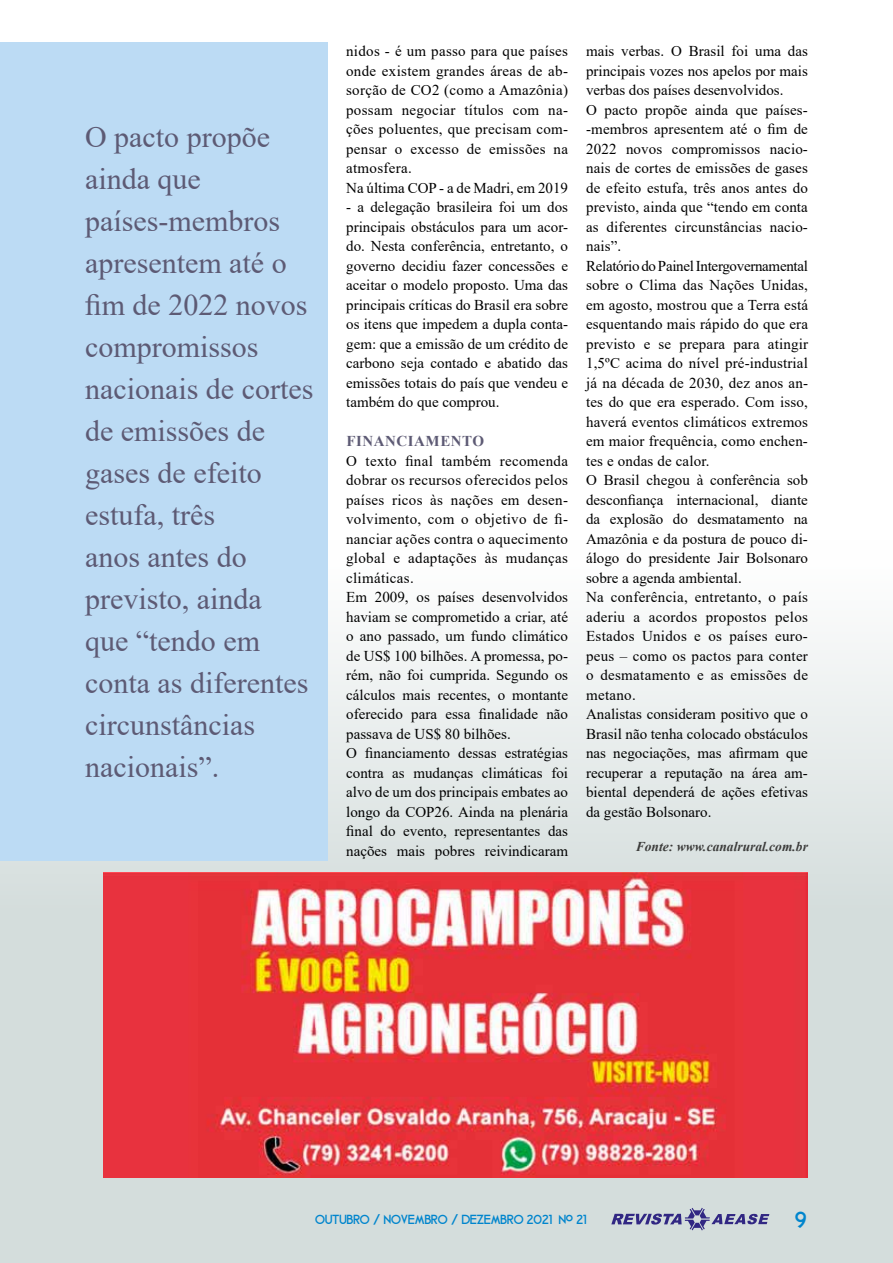
<style>
.page{position:relative;width:893px;height:1263px;background:#fff}
.page>*{position:absolute;margin:0;border:0;box-sizing:border-box;transform-origin:0 0}
.t1{font:30px/42px "Times New Roman";color:#5d5a74}
.t2{font:24px "Blissful Thinking";color:#0085cd}
.t3{font:15px/19.5px "Times New Roman";letter-spacing:.01em;color:#000}
.t4{font:700 15px "Times New Roman";letter-spacing:.035em;color:#5d5a74}
.t5{font:13.5px "Blissful Thinking";color:#0085cd}
.t6{font:italic 700 13.5px "Times New Roman";color:#3c3c3b}
</style>
<div class="page">
<div style="left:0;top:540px;width:893px;height:723px;background:linear-gradient(to bottom,#f6f7f7,#c9d4d3)"></div>
<hr style="left:0;top:540px;width:1px;height:723px;background:#d4dddc">
<svg style="left:611px;top:1208px;width:158px;height:22px;background:#a5a9c2"></svg>
<div style="left:0;top:43px;width:328px;height:818px;background:#bcdbf4"></div>
<img style="left:103px;top:873px;width:704px;height:305px">
<p class="t1" style="left:85px;top:115px;width:230px">O pacto propõe ainda que países-membros apresentem até o fim de 2022 novos compromissos nacionais de cortes de emissões de gases de efeito estufa, três<br>anos antes do previsto, ainda<br>que “tendo em conta as diferentes circunstâncias nacionais”.</p>
<p class="t3" style="left:346px;top:41px;width:223px">nidos - é um passo para que países onde existem grandes áreas de ab&shy;sorção de CO2 (como a Amazônia) possam negociar títulos com na&shy;ções poluentes, que precisam com&shy;pensar o excesso de emissões na atmosfera.<br>Na última COP - a de Madri, em 2019</p>
<p class="t3" style="left:346px;top:197px;width:223px;text-align:justify">- a delegação brasileira foi um dos principais obstáculos para um acor&shy;do. Nesta conferência, entretanto, o governo decidiu fazer concessões e aceitar o modelo proposto. Uma das principais críticas do Brasil era sobre os itens que impedem a dupla conta&shy;gem: que a emissão de um crédito de carbono seja contado e abatido das emissões totais do país que vendeu e também do que comprou.</p>
<p class="t4" style="left:346px;top:430px;width:139px">FINANCIAMENTO</p>
<p class="t3" style="left:346px;top:450px;width:223px">O texto final também recomenda dobrar os recursos oferecidos pelos países ricos às nações em desen&shy;volvimento, com o objetivo de fi&shy;nanciar ações contra o aquecimento global e adaptações às mudanças climáticas.<br>Em 2009, os países desenvolvidos haviam se comprometido a criar, até o ano passado, um fundo climático de US$ 100 bilhões. A promessa, po&shy;rém, não foi cumprida. Segundo os cálculos mais recentes, o montante oferecido para essa finalidade não passava de US$ 80 bilhões.<br>O financiamento dessas estratégias contra as mudanças climáticas foi alvo de um dos principais embates ao longo da COP26. Ainda na plenária final do evento, representantes das nações mais pobres reivindicaram</p>
<p class="t3" style="left:586px;top:41px;width:223px">mais verbas. O Brasil foi uma das principais vozes nos apelos por mais verbas dos países desenvolvidos.<br>O pacto propõe ainda que países--membros apresentem até o fim de<br>2022 novos compromissos nacio&shy;nais de cortes de emissões de gases de efeito estufa, três anos antes do previsto, ainda que “tendo em conta as diferentes circunstâncias nacio&shy;nais”.<br>Relatório do Painel Intergovernamental sobre o Clima das Nações Unidas, em agosto, mostrou que a Terra está esquentando mais rápido do que era previsto e se prepara para atingir<br>1,5ºC acima do nível pré-industrial já na década de 2030, dez anos an&shy;tes do que era esperado. Com isso, haverá eventos climáticos extremos em maior frequência, como enchen&shy;tes e ondas de calor.<br>O Brasil chegou à conferência sob desconfiança internacional, diante da explosão do desmatamento na<br>Amazônia e da postura de pouco di&shy;álogo do presidente Jair Bolsonaro sobre a agenda ambiental.<br>Na conferência, entretanto, o país aderiu a acordos propostos pelos<br>Estados Unidos e os países euro&shy;peus – como os pactos para conter o desmatamento e as emissões de metano.<br>Analistas consideram positivo que o<br>Brasil não tenha colocado obstáculos nas negociações, mas afirmam que recuperar a reputação na área am&shy;biental dependerá de ações efetivas da gestão Bolsonaro.</p>
<p class="t6" style="left:636px;top:837px;width:174px">Fonte: www.canalrural.com.br</p>
<p class="t5" style="left:315px;top:1212px;width:273px">OUTUBRO / NOVEMBRO / DEZEMBRO 2021 Nº 21</p>
<h2 class="t2" style="left:795px;top:1206px;width:13px">9</h2>
</div>
